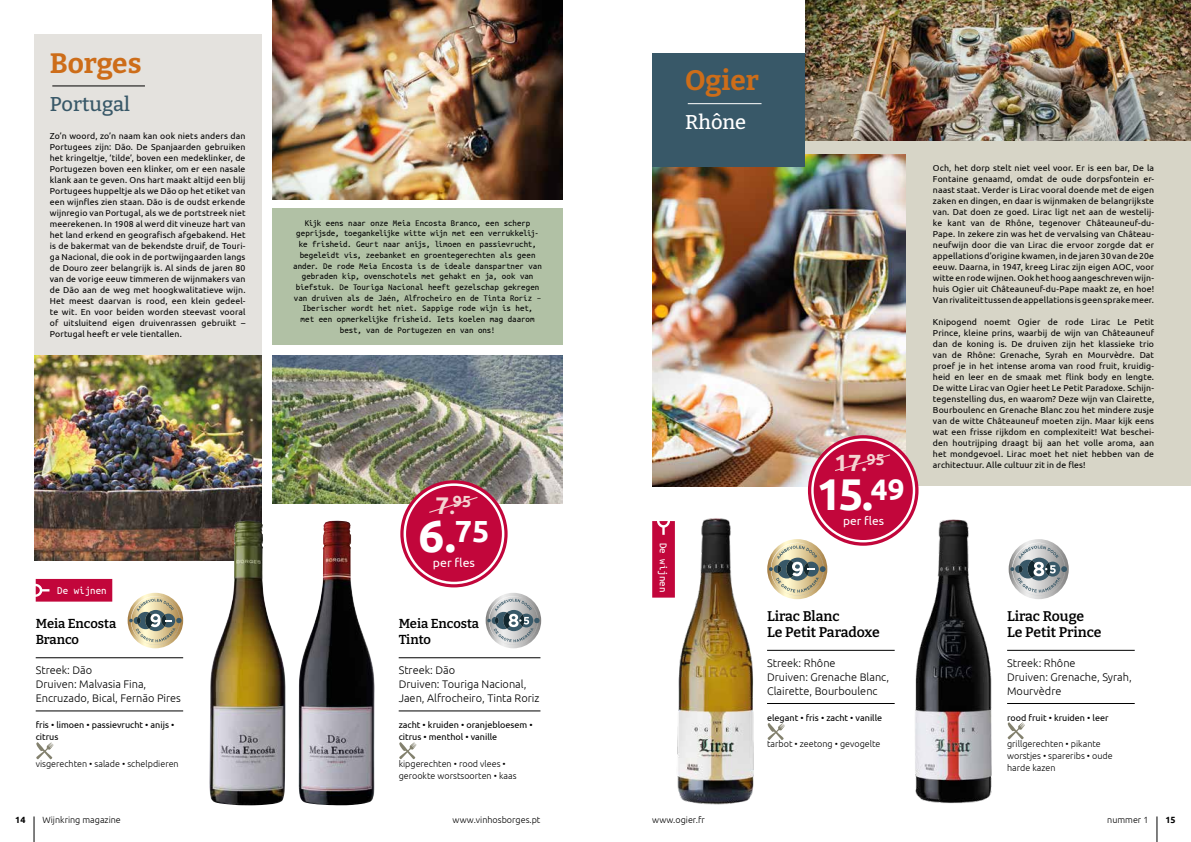
<style>
.page{position:relative;width:1191px;height:842px;background:#fff}
.page>*{position:absolute;margin:0;border:0;box-sizing:border-box;transform-origin:0 0}
.t1{font:700 45.8px "Ubuntu";color:#fff}
.t2{font:700 44.5px "Ubuntu";color:#fff}
.t3{font:700 28px "Bitter";letter-spacing:-.005em;color:#cd6d19}
.t4{font:700 23.4px "Ubuntu";color:#f4d4d2}
.t5{font:500 20px "Bitter";color:#385868}
.t6{font:500 20px "Bitter";color:#fff}
.t7{font:700 16.1px "Ubuntu";color:#f4d4d2}
.t8{font:600 14px/16px "Bitter";letter-spacing:-.005em;color:#000}
.t9{font:600 13px/16px "Bitter";letter-spacing:-.01em;color:#000}
.t10{font:12.2px "Ubuntu";color:#fff}
.t11{font:11.9px "Ubuntu";color:#fff}
.t12{font:300 11px/14px "Ubuntu";color:#000}
.t13{font:11px "Ubuntu Mono";color:#fff}
.t14{font:9px/10.7px "Ubuntu Mono";letter-spacing:-.01em;color:#000;text-align:center}
.t15{font:300 9px/12px "Ubuntu";color:#000}
.t16{font:9px/12px "Ubuntu";color:#000}
.t17{font:700 9px "Ubuntu";color:#000}
.t18{font:8.7px/11px "Ubuntu";letter-spacing:.015em;color:#000;text-align:justify}
.s1{font-size:24.1px}
.s2{font-family:"Bitter";font-size:24.1px}
.s3{font-family:"Bitter"}
</style>
<div class="page">
<img style="left:273px;top:0;width:289px;height:200px">
<hr style="left:767px;top:650px;width:127px;height:1px;background:#000">
<hr style="left:767px;top:703px;width:127px;height:1px;background:#000">
<svg style="left:767px;top:723px;width:18px;height:17px"></svg>
<hr style="left:1007px;top:650px;width:127px;height:1px;background:#000">
<hr style="left:1007px;top:703px;width:127px;height:1px;background:#000">
<svg style="left:1007px;top:722px;width:18px;height:17px"></svg>
<img style="left:677px;top:518px;width:77px;height:287px">
<img style="left:903px;top:515px;width:89px;height:289px">
<div style="left:805px;top:121px;width:386px;height:365px;background:#d7d5c7"></div>
<svg style="left:652px;top:521px;width:23px;height:77px;background:#c51245"></svg>
<svg style="left:1008px;top:539px;width:60px;height:60px"></svg>
<svg style="left:767px;top:539px;width:60px;height:60px"></svg>
<img style="left:652px;top:154px;width:254px;height:332px">
<svg style="left:808px;top:435px;width:110px;height:111px"></svg>
<div style="left:812px;top:440px;width:102px;height:101px;background:#c2063b;border-radius:50%"></div>
<div style="left:811px;top:438px;width:104px;height:104px;border:2px solid #fff;border-radius:50%"></div>
<svg style="left:835px;top:454px;width:56px;height:17px"></svg>
<img style="left:805px;top:0;width:386px;height:140px">
<div style="left:652px;top:54px;width:153px;height:113px;background:#385868"></div>
<hr style="left:688px;top:103px;width:73px;height:1px;background:#fff">
<div style="left:34px;top:34px;width:227px;height:396px;background:#e4e2de"></div>
<img style="left:273px;top:355px;width:289px;height:149px">
<img style="left:34px;top:355px;width:227px;height:205px">
<img style="left:209px;top:521px;width:76px;height:284px">
<svg style="left:36px;top:579px;width:76px;height:23px;background:#c41244"></svg>
<img style="left:299px;top:521px;width:76px;height:284px">
<hr style="left:399px;top:657px;width:141px;height:1px;background:#000">
<hr style="left:399px;top:710px;width:141px;height:1px;background:#000">
<svg style="left:399px;top:742px;width:17px;height:17px"></svg>
<hr style="left:36px;top:657px;width:147px;height:1px;background:#000">
<hr style="left:36px;top:710px;width:147px;height:1px;background:#000">
<svg style="left:36px;top:742px;width:18px;height:17px"></svg>
<svg style="left:400px;top:480px;width:107px;height:107px"></svg>
<div style="left:405px;top:485px;width:98px;height:98px;background:#c2063b;border-radius:50%"></div>
<div style="left:403px;top:483px;width:101px;height:101px;border:2px solid #fff;border-radius:50%"></div>
<svg style="left:429px;top:497px;width:49px;height:16px"></svg>
<div style="left:273px;top:208px;width:289px;height:137px;background:#b1c1a5"></div>
<hr style="left:52px;top:86px;width:93px;height:1px;background:#000">
<svg style="left:128px;top:593px;width:55px;height:55px"></svg>
<svg style="left:485px;top:593px;width:56px;height:55px"></svg>
<svg style="left:1156px;top:816px;width:1px;height:26px"></svg>
<svg style="left:34px;top:816px;width:1px;height:26px"></svg>
<h3 class="t3" style="left:50px;top:45px;width:93px">Borges</h3>
<h3 class="t5" style="left:50px;top:92px;width:82px">Portugal</h3>
<p class="t18" style="left:50px;top:131px;width:197px">Zo’n woord, zo’n naam kan ook niets anders dan Portugees zijn: Dão. De Spanjaarden gebruiken het kringeltje, ‘tilde’, boven een medeklinker, de Portugezen boven een klinker, om er een nasale klank aan te geven. Ons hart maakt altijd een blij Portugees huppeltje als we Dão op het etiket van een wijnfles zien staan. Dão is de oudst erkende wijnregio van Portugal, als we de portstreek niet meerekenen. In 1908 al werd dit vineuze hart van het land erkend en geografisch afgebakend. Het is de bakermat van de bekendste druif, de Touri&shy;ga Nacional, die ook in de portwijngaarden langs de Douro zeer belangrijk is. Al sinds de jaren 80 van de vorige eeuw timmeren de wijnmakers van de Dão aan de weg met hoogkwalitatieve wijn.<br>Het meest daarvan is rood, een klein gedeel&shy;te wit. En voor beiden worden steevast vooral of uitsluitend eigen druivenrassen gebruikt – Portugal heeft er vele tientallen.</p>
<p class="t14" style="left:293px;top:217px;width:250px">Kijk eens naar onze Meia Encosta Branco, een scherp geprijsde, toegankelijke witte wijn met een verrukkelij&shy;ke frisheid. Geurt naar anijs, limoen en passievrucht, begeleidt vis, zeebanket en groentegerechten als geen ander. De rode Meia Encosta is de ideale danspartner van gebraden kip, ovenschotels met gehakt en ja, ook van biefstuk. De Touriga Nacional heeft gezelschap gekregen van druiven als de Jaén, Alfrocheiro en de Tinta Roríz – Iberischer wordt het niet. Sappige rode wijn is het,<br>met een opmerkelijke frisheid. Iets koelen mag daarom best, van de Portugezen en van ons!</p>
<p class="t13" style="left:57px;top:585px;width:51px">De wijnen</p>
<h3 class="t9" style="left:36px;top:615px;width:82px">Meia Encosta<br>Branco</h3>
<p class="t12" style="left:36px;top:663px;width:147px">Streek: Dão<br>Druiven: Malvasia Fina,<br>Encruzado, Bical, Fernão Pires</p>
<p class="t16" style="left:36px;top:719px;width:140px">fris • limoen • passievrucht • anijs • citrus</p>
<p class="t15" style="left:36px;top:757px;width:144px">visgerechten • salade • schelpdieren</p>
<h3 class="t7" style="left:435px;top:492px;width:37px"><span class="s1">7</span><span class="s2">.</span>95</h3>
<h1 class="t1" style="left:418px;top:508px;width:73px">6. <sup>75</sup></h1>
<h3 class="t10" style="left:433px;top:555px;width:44px">per fles</h3>
<h3 class="t9" style="left:399px;top:615px;width:82px">Meia Encosta<br>Tinto</h3>
<p class="t12" style="left:399px;top:663px;width:142px">Streek: Dão<br>Druiven: Touriga Nacional,<br>Jaen, Alfrocheiro, Tinta Roriz</p>
<p class="t16" style="left:399px;top:719px;width:135px">zacht • kruiden • oranjebloesem • citrus • menthol • vanille</p>
<p class="t15" style="left:399px;top:757px;width:119px">kipgerechten • rood vlees • gerookte worstsoorten • kaas</p>
<h3 class="t3" style="left:685px;top:63px;width:75px">Ogier</h3>
<h3 class="t6" style="left:685px;top:109px;width:62px">Rhône</h3>
<p class="t13" style="left:669px;top:543px;width:51px;rotate:90deg">De wijnen</p>
<h3 class="t4" style="left:834px;top:449px;width:52px">17<span class="s3">.</span><sup>95</sup></h3>
<h2 class="t2" style="left:816px;top:467px;width:90px">15 . <sup>49</sup></h2>
<h3 class="t11" style="left:843px;top:513px;width:42px">per fles</h3>
<h3 class="t8" style="left:767px;top:607px;width:114px">Lirac Blanc<br>Le Petit Paradoxe</h3>
<p class="t12" style="left:767px;top:656px;width:124px">Streek: Rhône<br>Druiven: Grenache Blanc,<br>Clairette, Bourboulenc</p>
<p class="t16" style="left:767px;top:711px;width:117px">elegant • fris • zacht • vanille</p>
<p class="t15" style="left:767px;top:738px;width:115px">tarbot • zeetong • gevogelte</p>
<p class="t18" style="left:933px;top:162px;width:223px">Och, het dorp stelt niet veel voor. Er is een bar, De la Fontaine genaamd, omdat de oude dorpsfontein er&shy;naast staat. Verder is Lirac vooral doende met de eigen zaken en dingen, en daar is wijnmaken de belangrijkste van. Dat doen ze goed. Lirac ligt net aan de westelij&shy;ke kant van de Rhône, tegenover Châteauneuf-du-Pape. In zekere zin was het de vervalsing van Château&shy;neufwijn door die van Lirac die ervoor zorgde dat er appellations d’origine kwamen, in de jaren 30 van de 20e eeuw. Daarna, in 1947, kreeg Lirac zijn eigen AOC, voor witte en rode wijnen. Ook het hoog aangeschreven wijn&shy;huis Ogier uit Châteauneuf-du-Pape maakt ze, en hoe!<br>Van rivaliteit tussen de appellations is geen sprake meer.</p>
<p class="t18" style="left:933px;top:316px;width:223px">Knipogend noemt Ogier de rode Lirac Le Petit Prince, kleine prins, waarbij de wijn van Châteauneuf dan de koning is. De druiven zijn het klassieke trio van de Rhône: Grenache, Syrah en Mourvèdre. Dat proef je in het intense aroma van rood fruit, kruidig&shy;heid en leer en de smaak met flink body en lengte.<br>De witte Lirac van Ogier heet Le Petit Paradoxe. Schijn&shy;tegenstelling dus, en waarom? Deze wijn van Clairette, Bourboulenc en Grenache Blanc zou het mindere zusje van de witte Châteauneuf moeten zijn. Maar kijk eens wat een frisse rijkdom en complexiteit! Wat beschei&shy;den houtrijping draagt bij aan het volle aroma, aan het mondgevoel. Lirac moet het niet hebben van de architectuur. Alle cultuur zit in de fles!</p>
<h3 class="t8" style="left:1007px;top:607px;width:96px">Lirac Rouge<br>Le Petit Prince</h3>
<p class="t12" style="left:1007px;top:656px;width:126px">Streek: Rhône<br>Druiven: Grenache, Syrah,<br>Mourvèdre</p>
<p class="t16" style="left:1007px;top:711px;width:103px">rood fruit • kruiden • leer</p>
<p class="t15" style="left:1007px;top:738px;width:107px">grillgerechten • pikante worstjes • spareribs • oude harde kazen</p>
<p class="t17" style="left:15px;top:815px;width:12px">14</p>
<p class="t15" style="left:43px;top:814px;width:80px">Wijnkring magazine</p>
<p class="t15" style="left:1107px;top:814px;width:43px">nummer 1</p>
<p class="t17" style="left:1165px;top:815px;width:12px">15</p>
<p class="t15" style="left:652px;top:814px;width:54px">www.ogier.fr</p>
<p class="t15" style="left:452px;top:814px;width:89px">www.vinhosborges.pt</p>
</div>
